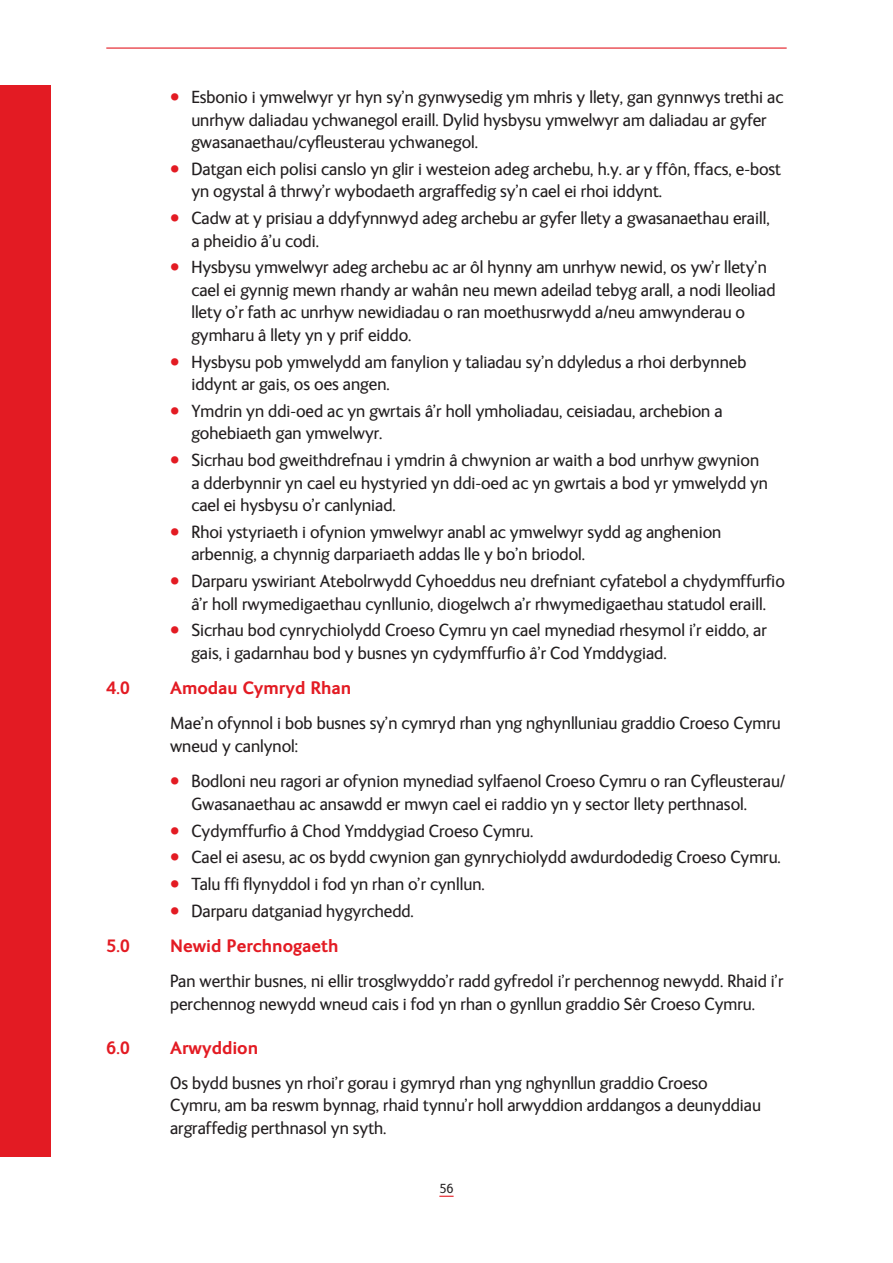
<style>
.page{position:relative;width:893px;height:1263px;background:#fff}
.page>*{position:absolute;margin:0;border:0;box-sizing:border-box;transform-origin:0 0}
.t1{font:18px/22.5px "FS Ingrid";color:#231f20}
.t2{font:700 18px "FS Ingrid";color:#e31b23}
.t3{font:13.5px "FS Ingrid";color:#231f20}
.s1{font-size:23.25px;color:#e31b23}
</style>
<div class="page">
<svg style="left:439px;top:1196px;width:15px;height:1px"></svg>
<div style="left:0;top:85px;width:51px;height:1072px;background:#e31b23"></div>
<hr style="left:106px;top:48px;width:681px;height:1px;background:#e31b23">
<p class="t1" style="left:191px;top:86px;width:594px;text-indent:-21px"><span class="s1">•</span> Esbonio i ymwelwyr yr hyn sy’n gynwysedig ym mhris y llety, gan gynnwys trethi ac unrhyw daliadau ychwanegol eraill. Dylid hysbysu ymwelwyr am daliadau ar gyfer gwasanaethau/cyfleusterau ychwanegol.</p>
<p class="t1" style="left:191px;top:158px;width:591px;text-indent:-21px"><span class="s1">•</span> Datgan eich polisi canslo yn glir i westeion adeg archebu, h.y. ar y ffôn, ffacs, e-bost yn ogystal â thrwy’r wybodaeth argraffedig sy’n cael ei rhoi iddynt.</p>
<p class="t1" style="left:191px;top:207px;width:580px;text-indent:-21px"><span class="s1">•</span> Cadw at y prisiau a ddyfynnwyd adeg archebu ar gyfer llety a gwasanaethau eraill, a pheidio â’u codi.</p>
<p class="t1" style="left:191px;top:256px;width:586px;text-indent:-21px"><span class="s1">•</span> Hysbysu ymwelwyr adeg archebu ac ar ôl hynny am unrhyw newid, os yw’r llety’n cael ei gynnig mewn rhandy ar wahân neu mewn adeilad tebyg arall, a nodi lleoliad llety o’r fath ac unrhyw newidiadau o ran moethusrwydd a/neu amwynderau o gymharu â llety yn y prif eiddo.</p>
<p class="t1" style="left:191px;top:351px;width:557px;text-indent:-21px"><span class="s1">•</span> Hysbysu pob ymwelydd am fanylion y taliadau sy’n ddyledus a rhoi derbynneb iddynt ar gais, os oes angen.</p>
<p class="t1" style="left:191px;top:400px;width:533px;text-indent:-21px"><span class="s1">•</span> Ymdrin yn ddi-oed ac yn gwrtais â’r holl ymholiadau, ceisiadau, archebion a gohebiaeth gan ymwelwyr.</p>
<p class="t1" style="left:191px;top:449px;width:578px;text-indent:-21px"><span class="s1">•</span> Sicrhau bod gweithdrefnau i ymdrin â chwynion ar waith a bod unrhyw gwynion a dderbynnir yn cael eu hystyried yn ddi-oed ac yn gwrtais a bod yr ymwelydd yn cael ei hysbysu o’r canlyniad.</p>
<p class="t1" style="left:191px;top:521px;width:531px;text-indent:-21px"><span class="s1">•</span> Rhoi ystyriaeth i ofynion ymwelwyr anabl ac ymwelwyr sydd ag anghenion arbennig, a chynnig darpariaeth addas lle y bo’n briodol.</p>
<p class="t1" style="left:170px;top:570px;width:616px;text-align:center"><span class="s1">•</span> Darparu yswiriant Atebolrwydd Cyhoeddus neu drefniant cyfatebol a chydymffurfio â’r holl rwymedigaethau cynllunio, diogelwch a’r rhwymedigaethau statudol eraill.</p>
<p class="t1" style="left:191px;top:619px;width:577px;text-indent:-21px"><span class="s1">•</span> Sicrhau bod cynrychiolydd Croeso Cymru yn cael mynediad rhesymol i’r eiddo, ar gais, i gadarnhau bod y busnes yn cydymffurfio â’r Cod Ymddygiad.</p>
<p class="t2" style="left:106px;top:678px;width:25px">4.0</p>
<p class="t2" style="left:170px;top:678px;width:183px">Amodau Cymryd Rhan</p>
<p class="t1" style="left:170px;top:712px;width:612px">Mae’n ofynnol i bob busnes sy’n cymryd rhan yng nghynlluniau graddio Croeso Cymru wneud y canlynol:</p>
<p class="t1" style="left:191px;top:770px;width:595px;text-indent:-21px"><span class="s1">•</span> Bodloni neu ragori ar ofynion mynediad sylfaenol Croeso Cymru o ran Cyfleusterau/<br>Gwasanaethau ac ansawdd er mwyn cael ei raddio yn y sector llety perthnasol.</p>
<p class="t1" style="left:170px;top:819px;width:365px"><span class="s1">•</span> Cydymffurfio â Chod Ymddygiad Croeso Cymru.</p>
<p class="t1" style="left:170px;top:846px;width:612px"><span class="s1">•</span> Cael ei asesu, ac os bydd cwynion gan gynrychiolydd awdurdodedig Croeso Cymru.</p>
<p class="t1" style="left:170px;top:873px;width:316px"><span class="s1">•</span> Talu ffi flynyddol i fod yn rhan o’r cynllun.</p>
<p class="t1" style="left:170px;top:900px;width:245px"><span class="s1">•</span> Darparu datganiad hygyrchedd.</p>
<p class="t2" style="left:106px;top:936px;width:25px">5.0</p>
<p class="t2" style="left:170px;top:936px;width:170px">Newid Perchnogaeth</p>
<p class="t1" style="left:170px;top:970px;width:615px">Pan werthir busnes, ni ellir trosglwyddo’r radd gyfredol i’r perchennog newydd. Rhaid i’r perchennog newydd wneud cais i fod yn rhan o gynllun graddio Sêr Croeso Cymru.</p>
<p class="t2" style="left:106px;top:1037px;width:25px">6.0</p>
<p class="t2" style="left:170px;top:1037px;width:90px">Arwyddion</p>
<p class="t1" style="left:170px;top:1072px;width:592px">Os bydd busnes yn rhoi’r gorau i gymryd rhan yng nghynllun graddio Croeso<br>Cymru, am ba reswm bynnag, rhaid tynnu’r holl arwyddion arddangos a deunyddiau argraffedig perthnasol yn syth.</p>
<p class="t3" style="left:439px;top:1181px;width:16px">56</p>
</div>
